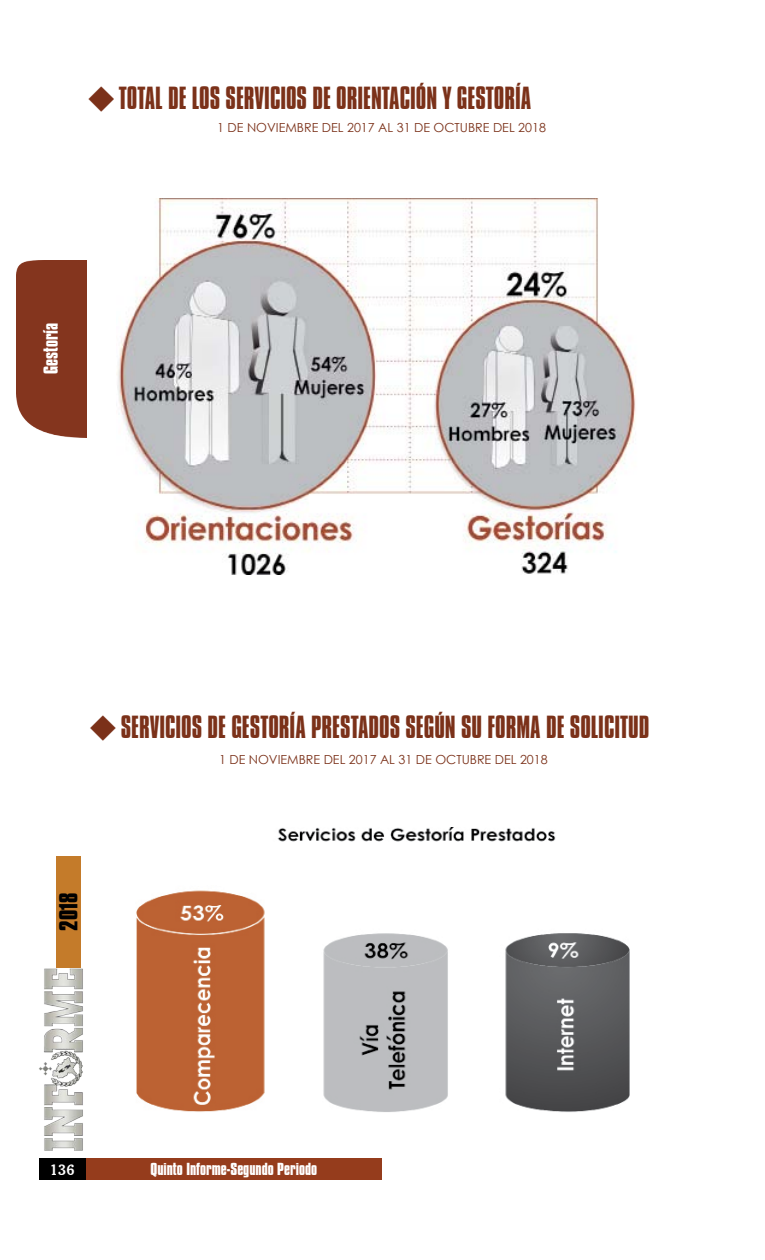
<style>
.page{position:relative;width:765px;height:1260px;background:#fff}
.page>*{position:absolute;margin:0;border:0;box-sizing:border-box;transform-origin:0 0}
.t1{font:27.5px "Compacta BT";color:#7b3119}
.t2{font:700 22.5px "Compacta BT";color:#000}
.t3{font:700 17.5px "Compacta BT";color:#fff}
.t4{font:700 15px "Compacta BT";color:#fff}
.t5{font:15px "Cheltenham BT Bold Headline";color:#fff}
.t6{font:12.5px "Century Gothic";color:#7b3119}
.s1{font-family:"Kai Ti"}
</style>
<div class="page">
<div style="left:39px;top:1158px;width:47px;height:22px;background:#000"></div>
<img style="left:39px;top:967px;width:44px;height:184px">
<div style="left:16px;top:260px;width:70px;height:177px;background:#84351e"></div>
<div style="left:57px;top:856px;width:24px;height:111px;background:#c47b2a"></div>
<div style="left:86px;top:1158px;width:296px;height:22px;background:#953c1c"></div>
<img style="left:117px;top:198px;width:519px;height:376px">
<img style="left:136px;top:827px;width:494px;height:285px">
<p class="t1" style="left:88px;top:82px;width:445px"><span class="s1">◆</span>TOTAL DE LOS SERVICIOS DE ORIENTACIÓN Y GESTORÍA</p>
<p class="t6" style="left:217px;top:119px;width:330px">1 DE NOVIEMBRE DEL 2017 AL 31 DE OCTUBRE DEL 2018</p>
<p class="t3" style="left:40px;top:374px;width:53px;rotate:-90deg">Gestoría</p>
<p class="t1" style="left:89px;top:711px;width:561px"><span class="s1">◆</span>SERVICIOS DE GESTORÍA PRESTADOS SEGÚN SU FORMA DE SOLICITUD</p>
<p class="t6" style="left:219px;top:751px;width:330px">1 DE NOVIEMBRE DEL 2017 AL 31 DE OCTUBRE DEL 2018</p>
<p class="t2" style="left:55px;top:931px;width:40px;rotate:-90deg">2018</p>
<p class="t5" style="left:50px;top:1160px;width:26px">136</p>
<p class="t4" style="left:150px;top:1159px;width:168px">Quinto Informe-Segundo Periodo</p>
</div>
